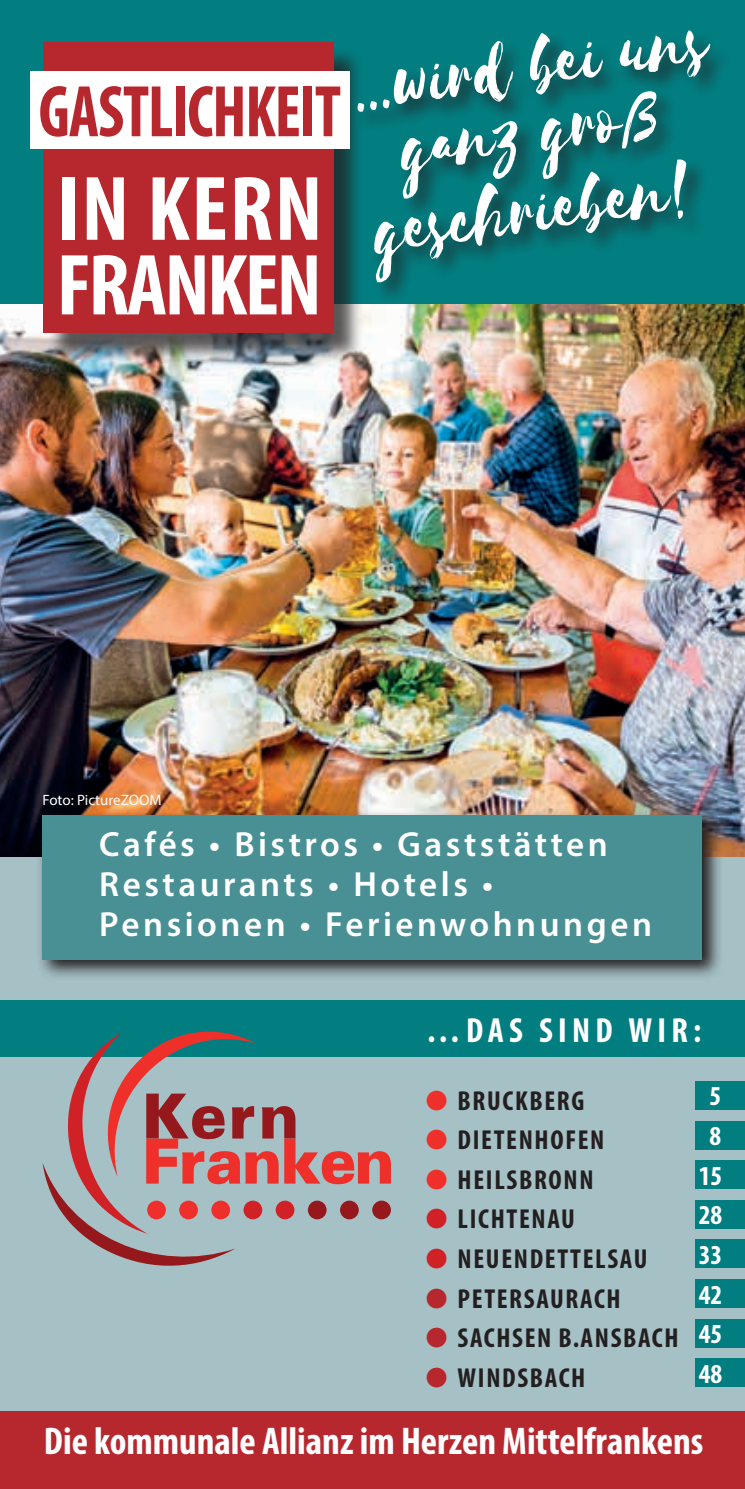
<style>
.page{position:relative;width:745px;height:1489px;background:#fff}
.page>*{position:absolute;margin:0;border:0;box-sizing:border-box;transform-origin:0 0}
.t1{font:700 condensed 92.5px "Myriad Pro";color:#fff}
.t2{font:700 condensed 87.5px "Myriad Pro";color:#fff}
.t3{font:85px/65px "Selima";color:#fff;text-align:center;scale:.9 1}
.t4{font:700 condensed 73.75px "Myriad Pro";letter-spacing:-.02em;color:#b7282e;scale:.9 1}
.t5{font:700 condensed 38.75px "Myriad Pro";color:#fff}
.t6{font:600 35px/40px "Myriad Pro";letter-spacing:.1em;color:#fff}
.t7{font:700 condensed 35px "Myriad Pro";letter-spacing:.15em;color:#fff}
.t8{font:700 condensed 27.5px "Myriad Pro";letter-spacing:.06em;color:#231f20}
.t9{font:700 condensed 27.5px "Myriad Pro";color:#fff}
.t10{font:15px "Myriad Pro";color:#fff}
.s1{color:#ee2f2a}
.s2{color:#d02126}
.s3{color:#b7282e}
</style>
<div class="page">
<div style="left:0;top:0;width:744px;height:1488px;background:#a5c1c5"></div>
<div style="left:0;top:0;width:744px;height:305px;background:#027e81"></div>
<img style="left:0;top:305px;width:744px;height:551px">
<div style="left:0;top:1410px;width:744px;height:78px;background:#b7282e"></div>
<div style="left:0;top:999px;width:744px;height:57px;background:#027e81"></div>
<svg style="left:43px;top:1031px;width:348px;height:234px"></svg>
<div style="left:694px;top:1081px;width:50px;height:28px;background:#027e81"></div>
<div style="left:694px;top:1120px;width:50px;height:29px;background:#027e81"></div>
<div style="left:694px;top:1160px;width:50px;height:28px;background:#027e81"></div>
<div style="left:694px;top:1199px;width:50px;height:29px;background:#027e81"></div>
<div style="left:694px;top:1239px;width:50px;height:28px;background:#027e81"></div>
<div style="left:694px;top:1279px;width:50px;height:28px;background:#027e81"></div>
<div style="left:694px;top:1318px;width:50px;height:29px;background:#027e81"></div>
<div style="left:694px;top:1358px;width:50px;height:28px;background:#027e81"></div>
<div style="left:354px;top:29px;width:378px;height:276px;background:#231f20;opacity:.75"></div>
<div style="left:46px;top:46px;width:318px;height:318px;background:#231f20;opacity:.75"></div>
<div style="left:43px;top:43px;width:290px;height:290px;background:#b7282e"></div>
<div style="left:30px;top:71px;width:319px;height:78px;background:#fff"></div>
<img style="left:36px;top:809px;width:687px;height:168px">
<div style="left:43px;top:815px;width:659px;height:144px;background:#499094"></div>
<h3 class="t4" style="left:39px;top:66px;width:335px">GASTLICHKEIT</h3>
<h1 class="t1" style="left:57px;top:151px;width:267px">IN KERN</h1>
<h2 class="t2" style="left:57px;top:230px;width:266px">FRANKEN</h2>
<h3 class="t3" style="left:350px;top:59px;width:397px;rotate:-8deg">...wird bei uns ganz groß</h3>
<h3 class="t3" style="left:370px;top:202px;width:360px;rotate:-8deg">geschrieben!</h3>
<p class="t10" style="left:43px;top:791px;width:120px">Foto: PictureZOOM</p>
<p class="t6" style="left:99px;top:823px;width:554px">Cafés • Bistros • Gaststätten<br>Restaurants • Hotels •<br>Pensionen • Ferienwohnungen</p>
<p class="t7" style="left:425px;top:1008px;width:277px">…DAS SIND WIR:</p>
<p class="t8" style="left:425px;top:1083px;width:160px"><span class="s1">●</span> BRUCKBERG</p>
<p class="t9" style="left:709px;top:1079px;width:13px">5</p>
<p class="t8" style="left:425px;top:1122px;width:173px"><span class="s1">●</span> DIETENHOFEN</p>
<p class="t9" style="left:709px;top:1118px;width:13px">8</p>
<p class="t8" style="left:425px;top:1162px;width:149px"><span class="s1">●</span> HEILSBRONN</p>
<p class="t9" style="left:698px;top:1158px;width:25px">15</p>
<p class="t8" style="left:425px;top:1201px;width:151px"><span class="s2">●</span> LICHTENAU</p>
<p class="t9" style="left:698px;top:1197px;width:25px">28</p>
<p class="t8" style="left:425px;top:1241px;width:223px"><span class="s2">●</span> NEUENDETTELSAU</p>
<p class="t9" style="left:698px;top:1237px;width:25px">33</p>
<p class="t8" style="left:425px;top:1281px;width:189px"><span class="s3">●</span> PETERSAURACH</p>
<p class="t9" style="left:698px;top:1276px;width:25px">42</p>
<p class="t8" style="left:425px;top:1320px;width:184px"><span class="s3">●</span> SACHSEN B.ANSBA</p>
<p class="t8" style="left:651px;top:1320px;width:72px">CH <sup>45</sup></p>
<p class="t8" style="left:425px;top:1360px;width:67px"><span class="s3">●</span> WINDSBA</p>
<p class="t8" style="left:558px;top:1360px;width:25px">CH</p>
<p class="t9" style="left:698px;top:1356px;width:25px">48</p>
<h3 class="t5" style="left:44px;top:1416px;width:660px">DIE KOMMUNALE ALLIANZ IM HERZEN MITTELFRANKENS</h3>
</div>
